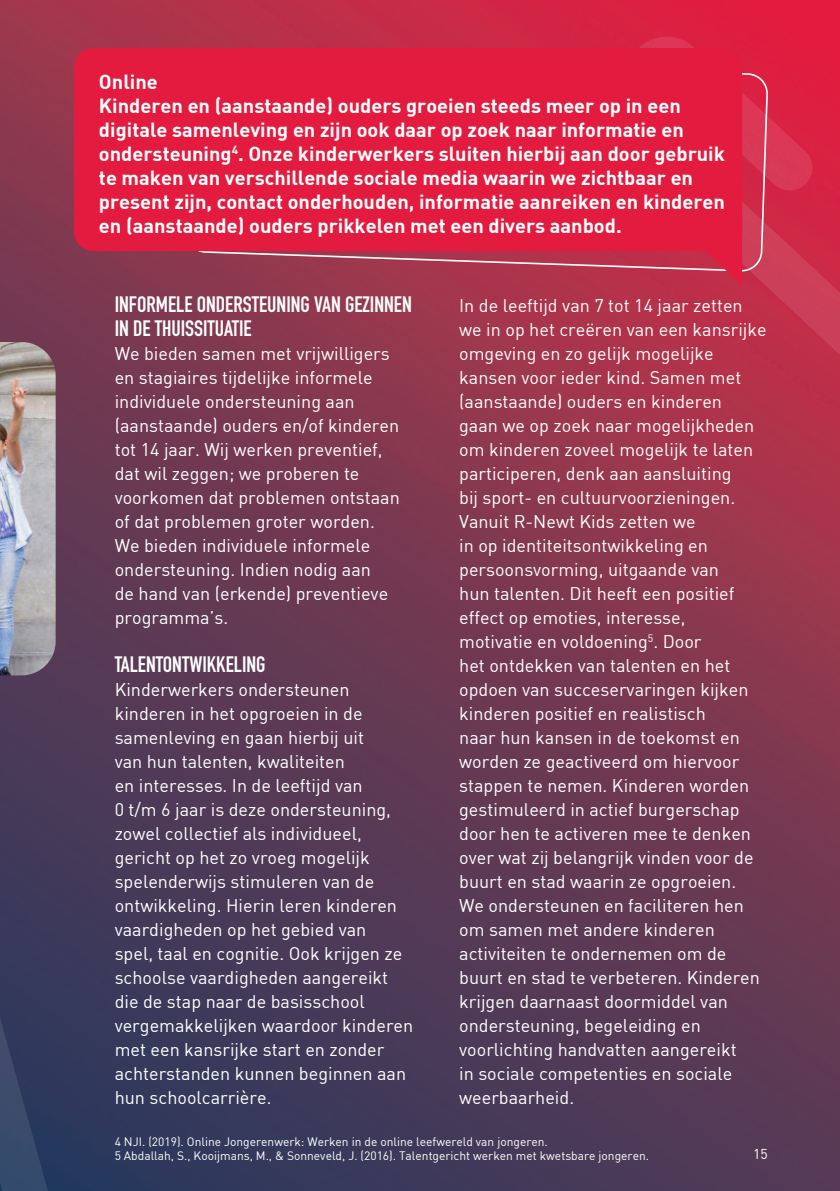
<style>
.page{position:relative;width:840px;height:1191px;background:#fff}
.page>*{position:absolute;margin:0;border:0;box-sizing:border-box;transform-origin:0 0}
.t1{font:700 22px/24px "DIN Condensed";color:#fff}
.t2{font:20px/24px "Dinbol";color:#fff}
.t3{font:18px/24px "Dinreg";color:#fff}
.t4{font:14px "Dinreg";color:#fff}
.t5{font:12px/14px "Dinreg";color:#fff}
</style>
<div class="page">
<img style="left:0;top:0;width:839px;height:1191px">
<svg style="left:0;top:900px;width:63px;height:291px;background:#333c5f"></svg>
<svg style="left:585px;top:32px;width:254px;height:348px;background:#c72d49"></svg>
<img style="left:0;top:342px;width:56px;height:333px">
<svg style="left:185px;top:53px;width:583px;height:220px;background:#bb4058"></svg>
<div style="left:74px;top:48px;width:667px;height:203px;background:#e31b3f;border-radius:20px"></div>
<svg style="left:706px;top:236px;width:35px;height:51px"></svg>
<p class="t2" style="left:99px;top:71px;width:627px">Online<br>Kinderen en (aanstaande) ouders groeien steeds meer op in een digitale samenleving en zijn ook daar op zoek naar informatie en ondersteuning<sup>4</sup>. Onze kinderwerkers sluiten hierbij aan door gebruik te maken van verschillende sociale media waarin we zichtbaar en present zijn, contact onderhouden, informatie aanreiken en kinderen en (aanstaande) ouders prikkelen met een divers aanbod.</p>
<p class="t1" style="left:115px;top:291px;width:298px">INFORMELE ONDERSTEUNING VAN GEZINNEN<br>IN DE THUISSITUATIE</p>
<p class="t3" style="left:115px;top:343px;width:286px">We bieden samen met vrijwilligers en stagiaires tijdelijke informele individuele ondersteuning aan (aanstaande) ouders en/of kinderen tot 14 jaar. Wij werken preventief, dat wil zeggen; we proberen te voorkomen dat problemen ontstaan of dat problemen groter worden.<br>We bieden individuele informele ondersteuning. Indien nodig aan<br>de hand van (erkende) preventieve programma’s.</p>
<p class="t1" style="left:115px;top:651px;width:152px">TALENTONTWIKKELING</p>
<p class="t3" style="left:115px;top:679px;width:300px">Kinderwerkers ondersteunen kinderen in het opgroeien in de samenleving en gaan hierbij uit<br>van hun talenten, kwaliteiten<br>en interesses. In de leeftijd van<br>0 t/m 6 jaar is deze ondersteuning, zowel collectief als individueel, gericht op het zo vroeg mogelijk spelenderwijs stimuleren van de ontwikkeling. Hierin leren kinderen vaardigheden op het gebied van<br>spel, taal en cognitie. Ook krijgen ze schoolse vaardigheden aangereikt die de stap naar de basisschool vergemakkelijken waardoor kinderen met een kansrijke start en zonder achterstanden kunnen beginnen aan hun schoolcarrière.</p>
<p class="t3" style="left:459px;top:295px;width:309px">In de leeftijd van 7 tot 14 jaar zetten we in op het creëren van een kansrijke omgeving en zo gelijk mogelijke kansen voor ieder kind. Samen met (aanstaande) ouders en kinderen<br>gaan we op zoek naar mogelijkheden om kinderen zoveel mogelijk te laten participeren, denk aan aansluiting<br>bij sport- en cultuurvoorzieningen.<br>Vanuit R-Newt Kids zetten we<br>in op identiteitsontwikkeling en persoonsvorming, uitgaande van<br>hun talenten. Dit heeft een positief effect op emoties, interesse,<br>motivatie en voldoening<sup>5</sup>. Door<br>het ontdekken van talenten en het opdoen van succeservaringen kijken kinderen positief en realistisch<br>naar hun kansen in de toekomst en worden ze geactiveerd om hiervoor stappen te nemen. Kinderen worden gestimuleerd in actief burgerschap door hen te activeren mee te denken over wat zij belangrijk vinden voor de buurt en stad waarin ze opgroeien.<br>We ondersteunen en faciliteren hen om samen met andere kinderen activiteiten te ondernemen om de buurt en stad te verbeteren. Kinderen krijgen daarnaast doormiddel van ondersteuning, begeleiding en voorlichting handvatten aangereikt<br>in sociale competenties en sociale weerbaarheid.</p>
<p class="t5" style="left:115px;top:1135px;width:535px">4 NJI. (2019). Online Jongerenwerk: Werken in de online leefwereld van jongeren.<br>5 Abdallah, S., Kooijmans, M., &amp; Sonneveld, J. (2016). Talentgericht werken met kwetsbare jongeren.</p>
<p class="t4" style="left:752px;top:1148px;width:16px">15</p>
</div>
